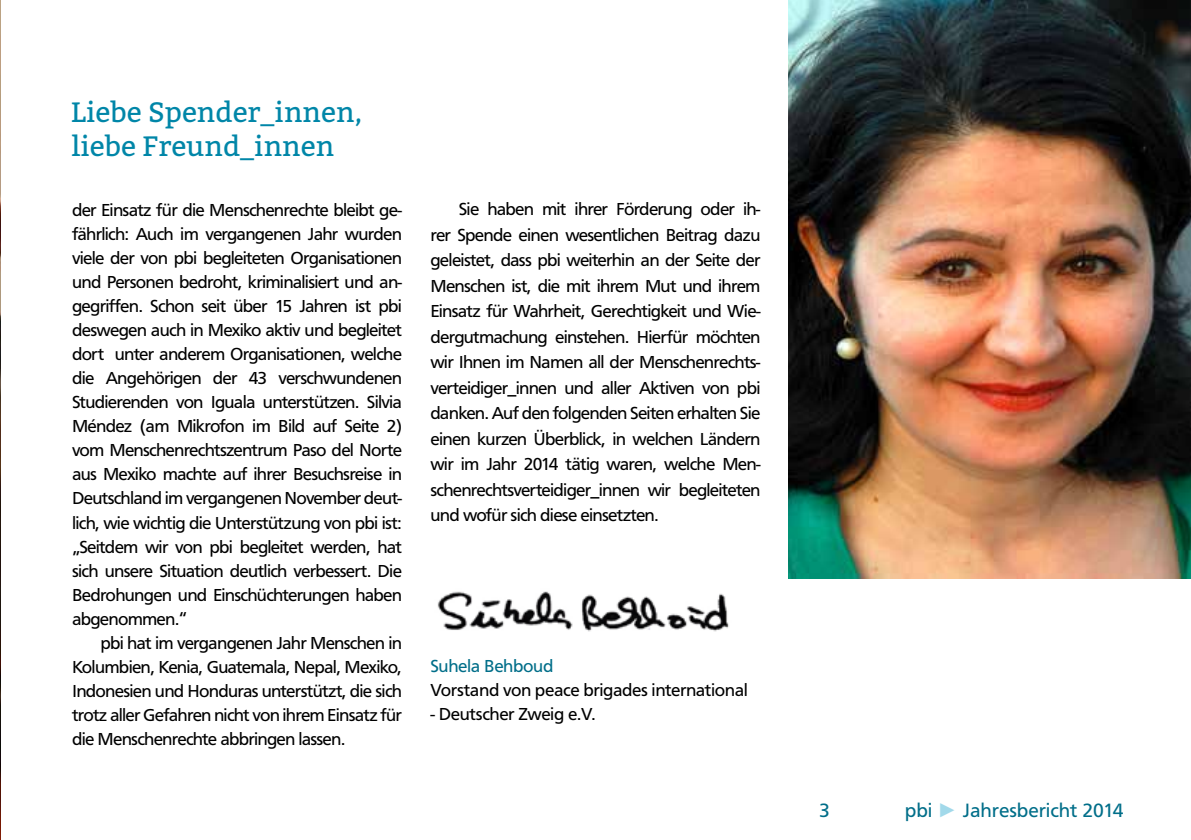
<style>
.page{position:relative;width:1191px;height:840px;background:#fff}
.page>*{position:absolute;margin:0;border:0;box-sizing:border-box;transform-origin:0 0}
.t1{font:28px/33.6px "Bitter";color:#0086a8}
.t2{font:20px "Carto Gothic Std";letter-spacing:-.005em;color:#006e89}
.t3{font:18px/24px "Carto Gothic Std";letter-spacing:-.04em;color:#000;text-align:justify}
.t4{font:18px "Carto Gothic Std";letter-spacing:-.02em;color:#000}
.t5{font:18px "Carto Gothic Std";letter-spacing:-.02em;color:#006e89}
.s1{font-family:"Arial";color:#a2d9ea}
</style>
<div class="page">
<img style="left:0;top:0;width:1px;height:839px">
<img style="left:789px;top:0;width:402px;height:578px">
<img style="left:437px;top:591px;width:292px;height:41px">
<h1 class="t1" style="left:71px;top:96px;width:292px">Liebe Spender_innen, liebe Freund_innen</h1>
<p class="t3" style="left:72px;top:198px;width:332px">der Einsatz für die Menschenrechte bleibt ge&shy;fährlich: Auch im vergangenen Jahr wurden viele der von pbi begleiteten Organisationen und Personen bedroht, kriminalisiert und an&shy;gegriffen. Schon seit über 15 Jahren ist pbi deswegen auch in Mexiko aktiv und begleitet dort unter anderem Organisationen, welche die Angehörigen der 43 verschwundenen Studierenden von Iguala unterstützen. Silvia Méndez (am Mikrofon im Bild auf Seite 2) vom Menschenrechtszentrum Paso del Norte aus Mexiko machte auf ihrer Besuchsreise in Deutschland im vergangenen November deut&shy;lich, wie wichtig die Unterstützung von pbi ist: „Seitdem wir von pbi begleitet werden, hat sich unsere Situation deutlich verbessert. Die Bedrohungen und Einschüchterungen haben abgenommen.“</p>
<p class="t3" style="left:72px;top:630px;width:331px;text-indent:28px">pbi hat im vergangenen Jahr Menschen in Kolumbien, Kenia, Guatemala, Nepal, Mexiko, Indonesien und Honduras unterstützt, die sich trotz aller Gefahren nicht von ihrem Einsatz für die Menschenrechte abbringen lassen.</p>
<p class="t3" style="left:430px;top:196px;width:331px;line-height:25.6px;text-indent:28px">Sie haben mit ihrer Förderung oder ih&shy;rer Spende einen wesentlichen Beitrag dazu geleistet, dass pbi weiterhin an der Seite der Menschen ist, die mit ihrem Mut und ihrem Einsatz für Wahrheit, Gerechtigkeit und Wie&shy;dergutmachung einstehen. Hierfür möchten wir Ihnen im Namen all der Menschenrechts&shy;verteidiger_innen und aller Aktiven von pbi danken. Auf den folgenden Seiten erhalten Sie einen kurzen Überblick, in welchen Ländern wir im Jahr 2014 tätig waren, welche Men&shy;schenrechtsverteidiger_innen wir begleiteten und wofür sich diese einsetzten.</p>
<p class="t5" style="left:430px;top:655px;width:125px">Suhela Behboud</p>
<p class="t3" style="left:430px;top:678px;width:319px">Vorstand von peace brigades international</p>
<p class="t4" style="left:430px;top:703px;width:167px">- Deutscher Zweig e.V.</p>
<p class="t2" style="left:819px;top:798px;width:12px">3</p>
<p class="t2" style="left:904px;top:798px;width:220px">pbi <span class="s1">►</span> Jahresbericht 2014</p>
</div>
